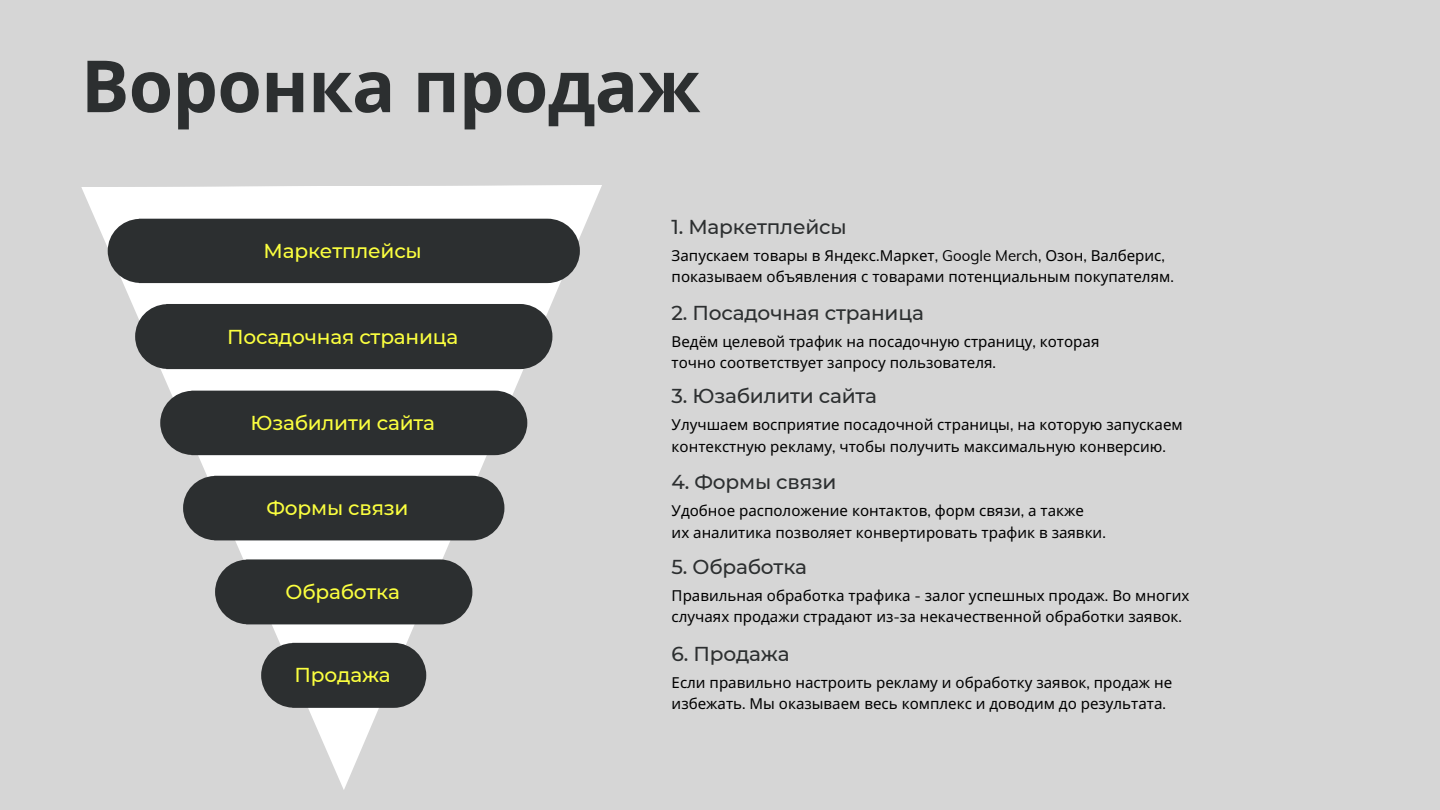
<style>
.page{position:relative;width:1440px;height:810px;background:#d6d6d6}
.page>*{position:absolute;margin:0;border:0;box-sizing:border-box;transform-origin:0 0}
.t1{font:700 72px "Open Sans";letter-spacing:-.01em;color:#2c2f30}
.t2{font:500 20.1px "Montserrat";letter-spacing:-.01em;color:#2c2f30}
.t3{font:500 20.1px "Montserrat";letter-spacing:-.01em;color:#fbff3f}
.t4{font:15.1px/21.1px "Noto Sans";color:#000}
.s1{font-family:"Muli"}
</style>
<div class="page">
<svg style="left:81px;top:185px;width:521px;height:605px"></svg>
<div style="left:261px;top:643px;width:165px;height:65px;background:#2c2f30;border-radius:32px"></div>
<div style="left:135px;top:304px;width:417px;height:65px;background:#2c2f30;border-radius:32px"></div>
<div style="left:108px;top:219px;width:472px;height:64px;background:#2c2f30;border-radius:32px"></div>
<div style="left:160px;top:391px;width:367px;height:64px;background:#2c2f30;border-radius:32px"></div>
<div style="left:183px;top:476px;width:321px;height:64px;background:#2c2f30;border-radius:32px"></div>
<div style="left:215px;top:559px;width:257px;height:65px;background:#2c2f30;border-radius:32px"></div>
<p class="t1" style="left:81px;top:35px;width:621px">Воронка продаж</p>
<p class="t2" style="left:672px;top:214px;width:177px">1. Маркетплейсы</p>
<p class="t3" style="left:264px;top:239px;width:160px">Маркетплейсы</p>
<p class="t4" style="left:672px;top:244px;width:504px">Запускаем товары в Яндекс<span class="s1">.</span>Маркет<span class="s1">, Google Merch,</span> Озон<span class="s1">,</span> Валберис<span class="s1">, </span>показываем объявления с товарами потенциальным покупателям<span class="s1">.</span></p>
<p class="t2" style="left:672px;top:300px;width:254px">2. Посадочная страница</p>
<p class="t3" style="left:227px;top:324px;width:233px">Посадочная страница</p>
<p class="t4" style="left:672px;top:330px;width:429px">Ведём целевой трафик на посадочную страницу<span class="s1">,</span> которая</p>
<p class="t4" style="left:672px;top:351px;width:326px">точно соответствует запросу пользователя<span class="s1">.</span></p>
<p class="t2" style="left:672px;top:384px;width:207px">3. Юзабилити сайта</p>
<p class="t3" style="left:250px;top:411px;width:186px">Юзабилити сайта</p>
<p class="t4" style="left:672px;top:414px;width:513px">Улучшаем восприятие посадочной страницы<span class="s1">,</span> на которую запускаем контекстную рекламу<span class="s1">,</span> чтобы получить максимальную конверсию<span class="s1">.</span></p>
<p class="t2" style="left:672px;top:470px;width:166px">4. Формы связи</p>
<p class="t3" style="left:266px;top:496px;width:144px">Формы связи</p>
<p class="t4" style="left:672px;top:500px;width:414px">Удобное расположение контактов<span class="s1">,</span> форм связи<span class="s1">,</span> а также</p>
<p class="t4" style="left:672px;top:521px;width:436px">их аналитика позволяет конвертировать трафик в заявки<span class="s1">.</span></p>
<p class="t2" style="left:672px;top:554px;width:137px">5. Обработка</p>
<p class="t3" style="left:286px;top:580px;width:116px">Обработка</p>
<p class="t4" style="left:672px;top:584px;width:519px">Правильная обработка трафика <span class="s1">-</span> залог успешных продаж<span class="s1">.</span> Во многих случаях продажи страдают из<span class="s1">-</span>за некачественной обработки заявок<span class="s1">.</span></p>
<p class="t2" style="left:672px;top:641px;width:119px">6. Продажа</p>
<p class="t3" style="left:295px;top:663px;width:98px">Продажа</p>
<p class="t4" style="left:672px;top:671px;width:502px">Если правильно настроить рекламу и обработку заявок<span class="s1">,</span> продаж не избежать<span class="s1">.</span> Мы оказываем весь комплекс и доводим до результата<span class="s1">.</span></p>
</div>
